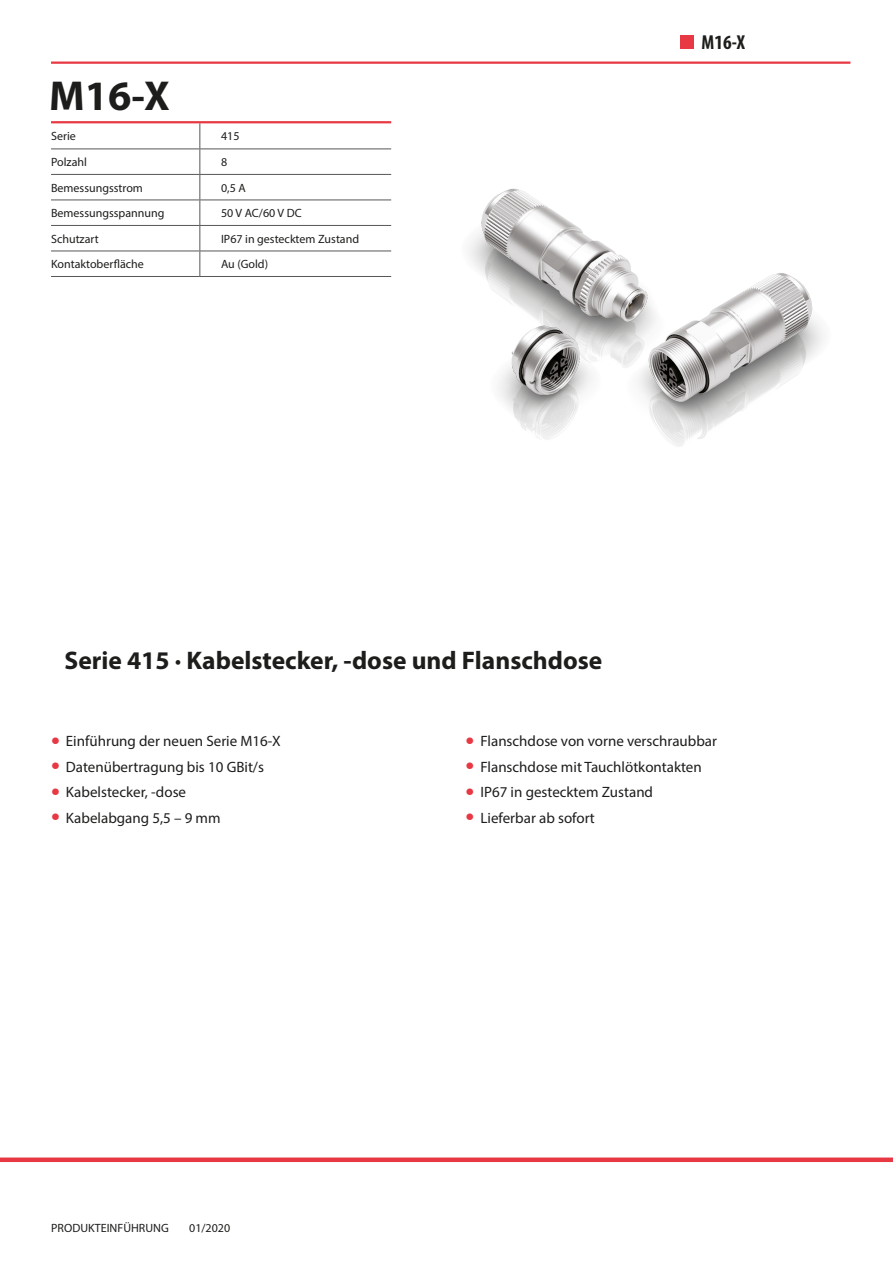
<style>
.page{position:relative;width:893px;height:1263px;background:#fff}
.page>*{position:absolute;margin:0;border:0;box-sizing:border-box;transform-origin:0 0}
.t1{font:700 42px "Myriad Pro";color:#1d1d1b}
.t2{font:31.5px/25.5px "Myriad Pro";color:#e73843;text-align:justify}
.t3{font:700 25.5px "Myriad Pro";color:#1d1d1b}
.t4{font:700 condensed 20.25px "Myriad Pro";color:#1d1d1b}
.t5{font:15px/25.5px "Myriad Pro";color:#1d1d1b}
.t6{font:12px "Myriad Pro";color:#1d1d1b}
</style>
<div class="page">
<div style="left:680px;top:35px;width:14px;height:14px;background:#e73843"></div>
<hr style="left:51px;top:62px;width:799px;height:2px;background:#e73843">
<hr style="left:51px;top:121px;width:340px;height:2px;background:#e73843">
<div style="left:0;top:1157px;width:893px;height:5px;background:#e73843"></div>
<img style="left:469px;top:188px;width:355px;height:259px">
<svg style="left:200px;top:123px;width:1px;height:153px"></svg>
<hr style="left:51px;top:149px;width:149px;height:1px;background:#575756">
<hr style="left:200px;top:149px;width:191px;height:1px;background:#575756">
<hr style="left:51px;top:174px;width:149px;height:1px;background:#575756">
<hr style="left:200px;top:174px;width:191px;height:1px;background:#575756">
<hr style="left:51px;top:200px;width:149px;height:1px;background:#575756">
<hr style="left:200px;top:200px;width:191px;height:1px;background:#575756">
<hr style="left:51px;top:225px;width:149px;height:1px;background:#575756">
<hr style="left:200px;top:225px;width:191px;height:1px;background:#575756">
<hr style="left:51px;top:251px;width:149px;height:1px;background:#575756">
<hr style="left:200px;top:251px;width:191px;height:1px;background:#575756">
<hr style="left:51px;top:276px;width:149px;height:1px;background:#575756">
<hr style="left:200px;top:276px;width:191px;height:1px;background:#575756">
<h1 class="t1" style="left:49px;top:68px;width:122px">M16-X</h1>
<p class="t6" style="left:51px;top:129px;width:26px">Serie</p>
<p class="t6" style="left:221px;top:129px;width:20px">415</p>
<p class="t6" style="left:51px;top:155px;width:37px">Polzahl</p>
<p class="t6" style="left:221px;top:155px;width:8px">8</p>
<p class="t6" style="left:51px;top:180px;width:93px">Bemessungsstrom</p>
<p class="t6" style="left:221px;top:180px;width:26px">0,5 A</p>
<p class="t6" style="left:51px;top:206px;width:115px">Bemessungsspannung</p>
<p class="t6" style="left:221px;top:206px;width:82px">50 V AC/60 V DC</p>
<p class="t6" style="left:51px;top:231px;width:49px">Schutzart</p>
<p class="t6" style="left:221px;top:231px;width:140px">IP67 in gestecktem Zustand</p>
<p class="t6" style="left:51px;top:257px;width:94px">Kontaktoberfläche</p>
<p class="t6" style="left:221px;top:257px;width:49px">Au (Gold)</p>
<h3 class="t4" style="left:702px;top:30px;width:45px">M16-X</h3>
<h3 class="t3" style="left:64px;top:644px;width:539px">Serie 415 · Kabelstecker, -dose und Flanschdose</h3>
<p class="t5" style="left:66px;top:728px;width:216px">Einführung der neuen Serie M16-X<br>Datenübertragung bis 10 GBit/s<br>Kabelstecker, -dose<br>Kabelabgang 5,5 – 9 mm</p>
<h2 class="t2" style="left:51px;top:725px;width:10px">• • • •</h2>
<h2 class="t2" style="left:466px;top:725px;width:10px">• • • •</h2>
<p class="t5" style="left:480px;top:728px;width:238px">Flanschdose von vorne verschraubbar<br>Flanschdose mit Tauchlötkontakten<br>IP67 in gestecktem Zustand<br>Lieferbar ab sofort</p>
<p class="t6" style="left:51px;top:1221px;width:119px">PRODUKTEINFÜHRUNG</p>
<p class="t6" style="left:189px;top:1221px;width:43px">01/2020</p>
</div>
